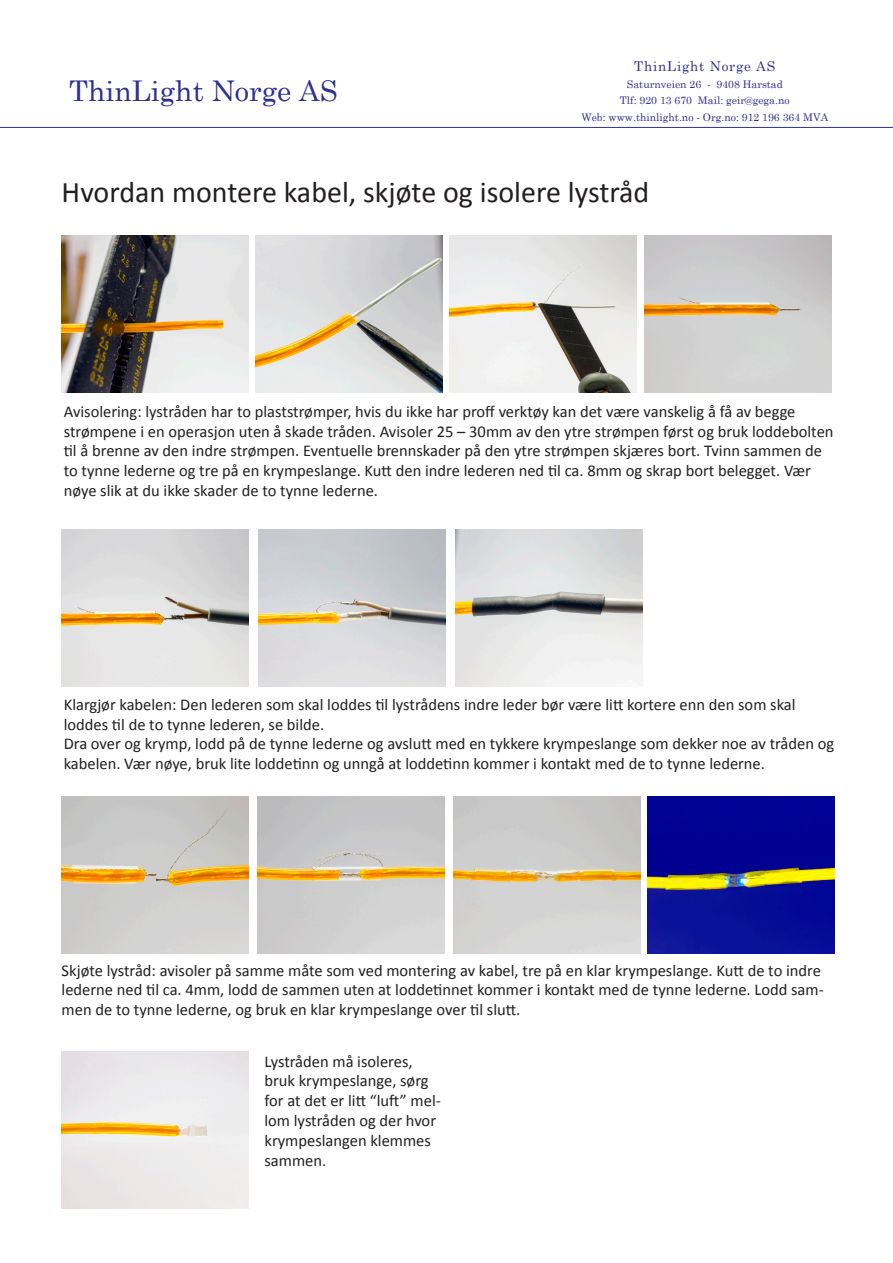
<style>
.page{position:relative;width:893px;height:1263px;background:#fff}
.page>*{position:absolute;margin:0;border:0;box-sizing:border-box;transform-origin:0 0}
.t1{font:30px "Calibri";color:#231f20}
.t2{font:28.5px "Century Schoolbook";color:#2e3092}
.t3{font:16.5px/19.8px "Calibri";color:#231f20}
.t4{font:13.5px "Century Schoolbook";letter-spacing:.06em;color:#2e3092}
.t5{font:10.5px "Century Schoolbook";color:#2e3092}
</style>
<div class="page">
<hr style="left:0;top:127px;width:893px;height:1px;background:#2e3092">
<img style="left:62px;top:235px;width:187px;height:157px">
<img style="left:62px;top:530px;width:187px;height:157px">
<img style="left:258px;top:796px;width:187px;height:158px">
<img style="left:255px;top:235px;width:187px;height:157px">
<img style="left:259px;top:530px;width:187px;height:157px">
<img style="left:453px;top:796px;width:187px;height:158px">
<img style="left:449px;top:235px;width:187px;height:157px">
<img style="left:456px;top:530px;width:187px;height:157px">
<img style="left:647px;top:796px;width:187px;height:158px">
<img style="left:644px;top:235px;width:187px;height:157px">
<img style="left:62px;top:796px;width:187px;height:158px">
<img style="left:62px;top:1052px;width:187px;height:157px">
<p class="t2" style="left:69px;top:73px;width:270px">ThinLight Norge AS</p>
<p class="t4" style="left:634px;top:58px;width:143px">ThinLight Norge AS</p>
<p class="t5" style="left:627px;top:77px;width:157px">Saturnveien 26 - 9408 Harstad</p>
<p class="t5" style="left:620px;top:94px;width:171px">Tlf: 920 13 670 Mail: geir@gega.no</p>
<p class="t5" style="left:581px;top:110px;width:248px">Web: www.thinlight.no - Org.no: 912 196 364 MVA</p>
<p class="t1" style="left:62px;top:173px;width:589px">Hvordan montere kabel, skjøte og isolere lystråd</p>
<p class="t3" style="left:64px;top:401px;width:771px">Avisolering: lystråden har to plaststrømper, hvis du ikke har proff verktøy kan det være vanskelig å få av begge strømpene i en operasjon uten å skade tråden. Avisoler 25 – 30mm av den ytre strømpen først og bruk loddebolten til å brenne av den indre strømpen. Eventuelle brennskader på den ytre strømpen skjæres bort. Tvinn sammen de to tynne lederne og tre på en krympeslange. Kutt den indre lederen ned til ca. 8mm og skrap bort belegget. Vær nøye slik at du ikke skader de to tynne lederne.</p>
<p class="t3" style="left:64px;top:694px;width:733px">Klargjør kabelen: Den lederen som skal loddes til lystrådens indre leder bør være litt kortere enn den som skal loddes til de to tynne lederen, se bilde.</p>
<p class="t3" style="left:64px;top:734px;width:772px">Dra over og krymp, lodd på de tynne lederne og avslutt med en tykkere krympeslange som dekker noe av tråden og kabelen. Vær nøye, bruk lite loddetinn og unngå at loddetinn kommer i kontakt med de to tynne lederne.</p>
<p class="t3" style="left:62px;top:960px;width:764px">Skjøte lystråd: avisoler på samme måte som ved montering av kabel, tre på en klar krympeslange. Kutt de to indre lederne ned til ca. 4mm, lodd de sammen uten at loddetinnet kommer i kontakt med de tynne lederne. Lodd sam&shy;men de to tynne lederne, og bruk en klar krympeslange over til slutt.</p>
<p class="t3" style="left:264px;top:1051px;width:150px">Lystråden må isoleres,</p>
<p class="t3" style="left:264px;top:1071px;width:178px">bruk krympeslange, sørg for at det er litt “luft” mel&shy;lom lystråden og der hvor krympeslangen klemmes sammen.</p>
</div>
